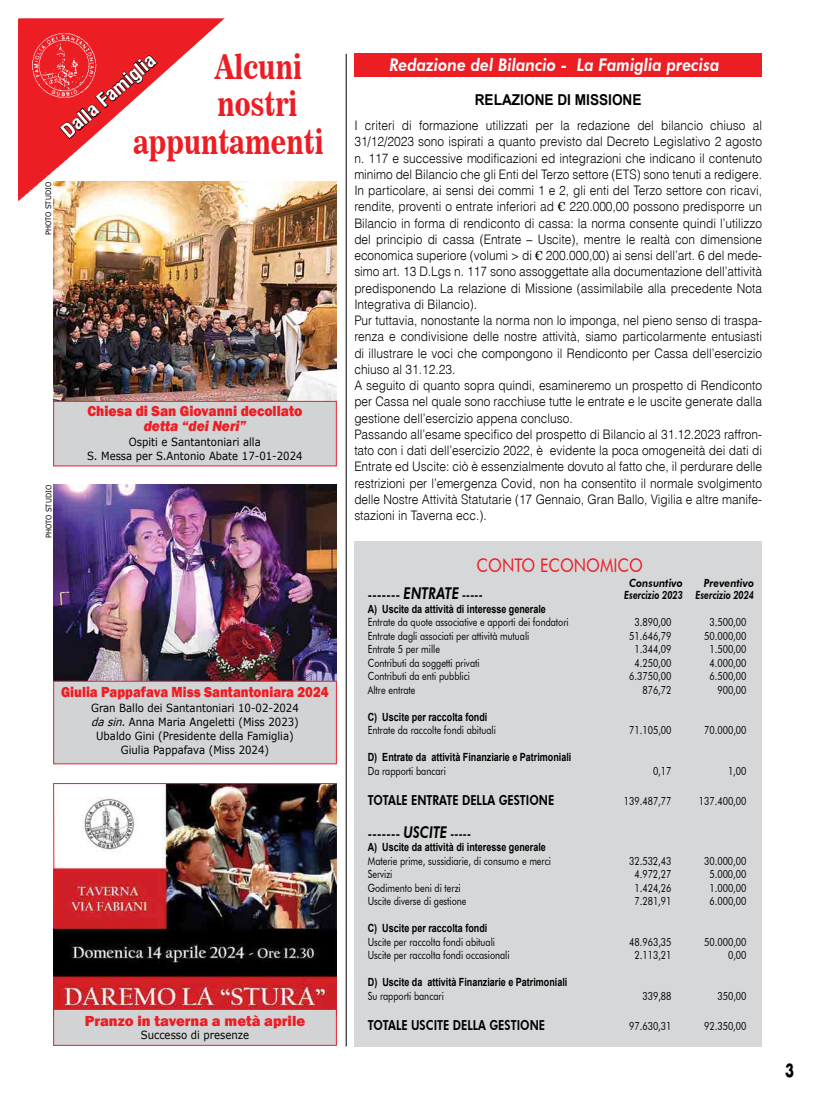
<style>
.page{position:relative;width:815px;height:1099px;background:#fff}
.page>*{position:absolute;margin:0;border:0;box-sizing:border-box;transform-origin:0 0}
.t1{font:33.75px "News 706 BT Bold C";color:#ed1d24;scale:.83 1}
.t2{font:18.75px "Futura BT";color:#ed1d24;scale:.85 1}
.t3{font:700 condensed 18.75px "Swiss 721 BT";color:#fff;scale:1.1 1}
.t4{font:italic 800 17.5px "Futura BT";color:#fff;scale:.9 1}
.t5{font:700 17.5px "Futura LT";color:#000;scale:.75 1}
.t6{font:800 15px "Franklin Gothic";color:#ed1d24;scale:.89 1}
.t7{font:800 15px "Franklin Gothic";color:#ed1d24;scale:.93 1}
.t8{font:800 15px "Franklin Gothic";color:#ed1d24}
.t9{font:700 15px "Arial";color:#000;scale:.91 1}
.t10{font:italic 800 15px "Franklin Gothic";color:#ed1d24;scale:.93 1}
.t11{font:800 13.75px "Futura BT";color:#000;scale:.8 1}
.t12{font:13.12px/16.2px "Switzerland Light Plain";color:#000;scale:.91 1}
.t13{font:italic 800 12.5px "Futura BT";color:#000;scale:.9 1}
.t14{font:11.25px "Futura BT";color:#000;scale:.8 1}
.t15{font:700 11.25px "Arial";color:#000;scale:.8 1}
.t16{font:11.25px/13.8px "MS Reference Sans Serif";color:#000;text-align:center;scale:.9 1}
.t17{font:italic 800 11.25px "Futura BT";color:#000;scale:.77 1}
.t18{font:italic 800 11.25px "Futura BT";color:#000;scale:.9 1}
.t19{font:7.5px "MS Reference Sans Serif";color:#000;scale:.9 1}
.s1{font-style:italic}
.s2{font-family:"Georgia"}
.s3{font-size:16.25px}
</style>
<div class="page">
<img style="left:18px;top:18px;width:215px;height:183px">
<svg style="left:59px;top:55px;width:100px;height:85px"></svg>
<img style="left:29px;top:33px;width:70px;height:67px">
<div style="left:354px;top:541px;width:408px;height:505px;background:#d5d7d8"></div>
<hr style="left:346px;top:54px;width:1px;height:992px;background:#000">
<div style="left:354px;top:53px;width:408px;height:24px;background:#ed1d24"></div>
<img style="left:53px;top:182px;width:284px;height:219px">
<div style="left:53px;top:401px;width:284px;height:65px;background:#d1d3d4;border:1px solid #ed1d24"></div>
<img style="left:53px;top:485px;width:284px;height:195px">
<div style="left:53px;top:680px;width:284px;height:84px;background:#d1d3d4;border:1px solid #ed1d24"></div>
<img style="left:53px;top:784px;width:283px;height:224px">
<div style="left:53px;top:1008px;width:284px;height:37px;background:#d1d3d4;border:1px solid #ed1d24"></div>
<hr style="left:53px;top:783px;width:284px;height:1px;background:#ed1d24">
<hr style="left:53px;top:783px;width:1px;height:124px;background:#ed1d24">
<p class="t19" style="left:44px;top:235px;width:60px;rotate:-90deg">PHOTO STUDIO</p>
<h1 class="t1" style="left:215px;top:46px;width:107px">Alcuni</h1>
<h1 class="t1" style="left:217px;top:84px;width:98px">nostri</h1>
<h1 class="t1" style="left:133px;top:121px;width:231px">appuntamenti</h1>
<h2 class="t3" style="left:57px;top:126px;width:108px;rotate:-41deg">Dalla Famiglia</h2>
<p class="t19" style="left:44px;top:538px;width:60px;rotate:-90deg">PHOTO STUDIO</p>
<p class="t7" style="left:87px;top:401px;width:233px">Chiesa di San Giovanni decollato</p>
<p class="t10" style="left:144px;top:416px;width:112px">detta “dei Neri”</p>
<p class="t16" style="left:87px;top:435px;width:241px">Ospiti e Santantoniari alla<br>S. Messa per S.Antonio Abate 17-01-2024</p>
<p class="t6" style="left:61px;top:682px;width:302px">Giulia Pappafava Miss Santantoniara 2024</p>
<p class="t16" style="left:91px;top:701px;width:232px">Gran Ballo dei Santantoniari 10-02-2024 <span class="s1">dasin.</span>Anna Maria Angeletti (Miss 2023)<br>Ubaldo Gini (Presidente della Famiglia)<br>Giulia Pappafava (Miss 2024)</p>
<p class="t8" style="left:85px;top:1010px;width:222px">Pranzo in taverna a metà aprile</p>
<p class="t16" style="left:141px;top:1028px;width:122px">Successo di presenze</p>
<h3 class="t4" style="left:390px;top:54px;width:368px">Redazione del Bilancio - La Famiglia precisa</h3>
<p class="t9" style="left:475px;top:89px;width:185px">RELAZIONE DI MISSIONE</p>
<p class="t12" style="left:354px;top:117px;width:450px">I criteri di formazione utilizzati per la redazione del bilancio chiuso al 31/12/2023 sono ispirati a quanto previsto dal Decreto Legislativo 2 agosto n. 117 e successive modificazioni ed integrazioni che indicano il contenuto minimo del Bilancio che gli Enti del Terzo settore (ETS) sono tenuti a redigere.<br>In particolare, ai sensi dei commi 1 e 2, gli enti del Terzo settore con ricavi, rendite, proventi o entrate inferiori ad <span class="s2">€</span> 220.000,00 possono predisporre un Bilancio in forma di rendiconto di cassa: la norma consente quindi l’utilizzo del principio di cassa (Entrate – Uscite), mentre le realtà con dimensione economica superiore (volumi &gt; di <span class="s2">€</span> 200.000,00) ai sensi dell’art. 6 del mede&shy;simo art. 13 D.Lgs n. 117 sono assoggettate alla documentazione dell’attività predisponendo La relazione di Missione (assimilabile alla precedente Nota Integrativa di Bilancio).<br>Pur tuttavia, nonostante la norma non lo imponga, nel pieno senso di traspa&shy;renza e condivisione delle nostre attività, siamo particolarmente entusiasti di illustrare le voci che compongono il Rendiconto per Cassa dell’esercizio chiuso al 31.12.23.<br>A seguito di quanto sopra quindi, esamineremo un prospetto di Rendiconto per Cassa nel quale sono racchiuse tutte le entrate e le uscite generate dalla gestione dell’esercizio appena concluso.<br>Passando all’esame specifico del prospetto di Bilancio al 31.12.2023 raffron&shy;tato con i dati dell’esercizio 2022, è evidente la poca omogeneità dei dati di Entrate ed Uscite: ciò è essenzialmente dovuto al fatto che, il perdurare delle restrizioni per l’emergenza Covid, non ha consentito il normale svolgimento delle Nostre Attività Statutarie (17 Gennaio, Gran Ballo, Vigilia e altre manife&shy;stazioni in Taverna ecc.).</p>
<h2 class="t2" style="left:477px;top:553px;width:197px">CONTO ECONOMICO</h2>
<p class="t18" style="left:629px;top:576px;width:61px">Consuntivo</p>
<p class="t18" style="left:704px;top:576px;width:57px">Preventivo</p>
<p class="t13" style="left:368px;top:587px;width:129px">------- <span class="s3">ENTRATE</span> -----</p>
<p class="t17" style="left:624px;top:588px;width:170px">Esercizio 2023 Esercizio 2024</p>
<p class="t15" style="left:368px;top:600px;width:224px">A) Uscite da attività di interesse generale</p>
<p class="t14" style="left:368px;top:615px;width:253px">Entrate da quote associative e apporti dei fondatori</p>
<p class="t14" style="left:634px;top:615px;width:48px">3.890,00</p>
<p class="t14" style="left:709px;top:615px;width:48px">3.500,00</p>
<p class="t14" style="left:368px;top:628px;width:203px">Entrate dagli associati per attività mutuali</p>
<p class="t14" style="left:629px;top:628px;width:55px">51.646,79</p>
<p class="t14" style="left:704px;top:628px;width:55px">50.000,00</p>
<p class="t14" style="left:368px;top:642px;width:92px">Entrate 5 per mille</p>
<p class="t14" style="left:634px;top:642px;width:48px">1.344,09</p>
<p class="t14" style="left:709px;top:642px;width:48px">1.500,00</p>
<p class="t14" style="left:368px;top:655px;width:141px">Contributi da soggetti privati</p>
<p class="t14" style="left:634px;top:655px;width:48px">4.250,00</p>
<p class="t14" style="left:709px;top:655px;width:48px">4.000,00</p>
<p class="t14" style="left:368px;top:669px;width:129px">Contributi da enti pubblici</p>
<p class="t14" style="left:629px;top:669px;width:55px">6.3750,00</p>
<p class="t14" style="left:709px;top:669px;width:48px">6.500,00</p>
<p class="t14" style="left:368px;top:682px;width:61px">Altre entrate</p>
<p class="t14" style="left:642px;top:682px;width:38px">876,72</p>
<p class="t14" style="left:717px;top:682px;width:38px">900,00</p>
<p class="t15" style="left:368px;top:708px;width:151px">C) Uscite per raccolta fondi</p>
<p class="t14" style="left:368px;top:723px;width:162px">Entrate da raccolte fondi abituali</p>
<p class="t14" style="left:629px;top:723px;width:55px">71.105,00</p>
<p class="t14" style="left:704px;top:723px;width:55px">70.000,00</p>
<p class="t15" style="left:368px;top:749px;width:256px">D) Entrate da attività Finanziarie e Patrimoniali</p>
<p class="t14" style="left:368px;top:763px;width:99px">Da rapporti bancari</p>
<p class="t14" style="left:653px;top:763px;width:25px">0,17</p>
<p class="t14" style="left:728px;top:763px;width:25px">1,00</p>
<p class="t11" style="left:368px;top:791px;width:235px">TOTALE ENTRATE DELLA GESTIONE</p>
<p class="t14" style="left:624px;top:793px;width:61px">139.487,77</p>
<p class="t14" style="left:699px;top:793px;width:61px">137.400,00</p>
<p class="t13" style="left:368px;top:825px;width:116px">------- <span class="s3">USCITE</span> -----</p>
<p class="t15" style="left:368px;top:839px;width:224px">A) Uscite da attività di interesse generale</p>
<p class="t14" style="left:368px;top:853px;width:230px">Materie prime, sussidiarie, di consumo e merci</p>
<p class="t14" style="left:629px;top:853px;width:55px">32.532,43</p>
<p class="t14" style="left:704px;top:853px;width:55px">30.000,00</p>
<p class="t14" style="left:368px;top:867px;width:32px">Servizi</p>
<p class="t14" style="left:634px;top:867px;width:48px">4.972,27</p>
<p class="t14" style="left:709px;top:867px;width:48px">5.000,00</p>
<p class="t14" style="left:368px;top:880px;width:118px">Godimento beni di terzi</p>
<p class="t14" style="left:634px;top:880px;width:48px">1.424,26</p>
<p class="t14" style="left:709px;top:880px;width:48px">1.000,00</p>
<p class="t14" style="left:368px;top:894px;width:125px">Uscite diverse di gestione</p>
<p class="t14" style="left:634px;top:894px;width:48px">7.281,91</p>
<p class="t14" style="left:709px;top:894px;width:48px">6.000,00</p>
<p class="t15" style="left:368px;top:920px;width:151px">C) Uscite per raccolta fondi</p>
<p class="t14" style="left:368px;top:934px;width:161px">Uscite per raccolta fondi abituali</p>
<p class="t14" style="left:629px;top:934px;width:55px">48.963,35</p>
<p class="t14" style="left:704px;top:934px;width:55px">50.000,00</p>
<p class="t14" style="left:368px;top:948px;width:179px">Uscite per raccolta fondi occasionali</p>
<p class="t14" style="left:634px;top:948px;width:48px">2.113,21</p>
<p class="t14" style="left:728px;top:948px;width:25px">0,00</p>
<p class="t15" style="left:368px;top:974px;width:251px">D) Uscite da attività Finanziarie e Patrimoniali</p>
<p class="t14" style="left:368px;top:988px;width:97px">Su rapporti bancari</p>
<p class="t14" style="left:642px;top:988px;width:38px">339,88</p>
<p class="t14" style="left:717px;top:988px;width:38px">350,00</p>
<p class="t11" style="left:368px;top:1016px;width:223px">TOTALE USCITE DELLA GESTIONE</p>
<p class="t14" style="left:629px;top:1018px;width:55px">97.630,31</p>
<p class="t14" style="left:704px;top:1018px;width:55px">92.350,00</p>
<h3 class="t5" style="left:785px;top:1058px;width:14px">3</h3>
</div>
